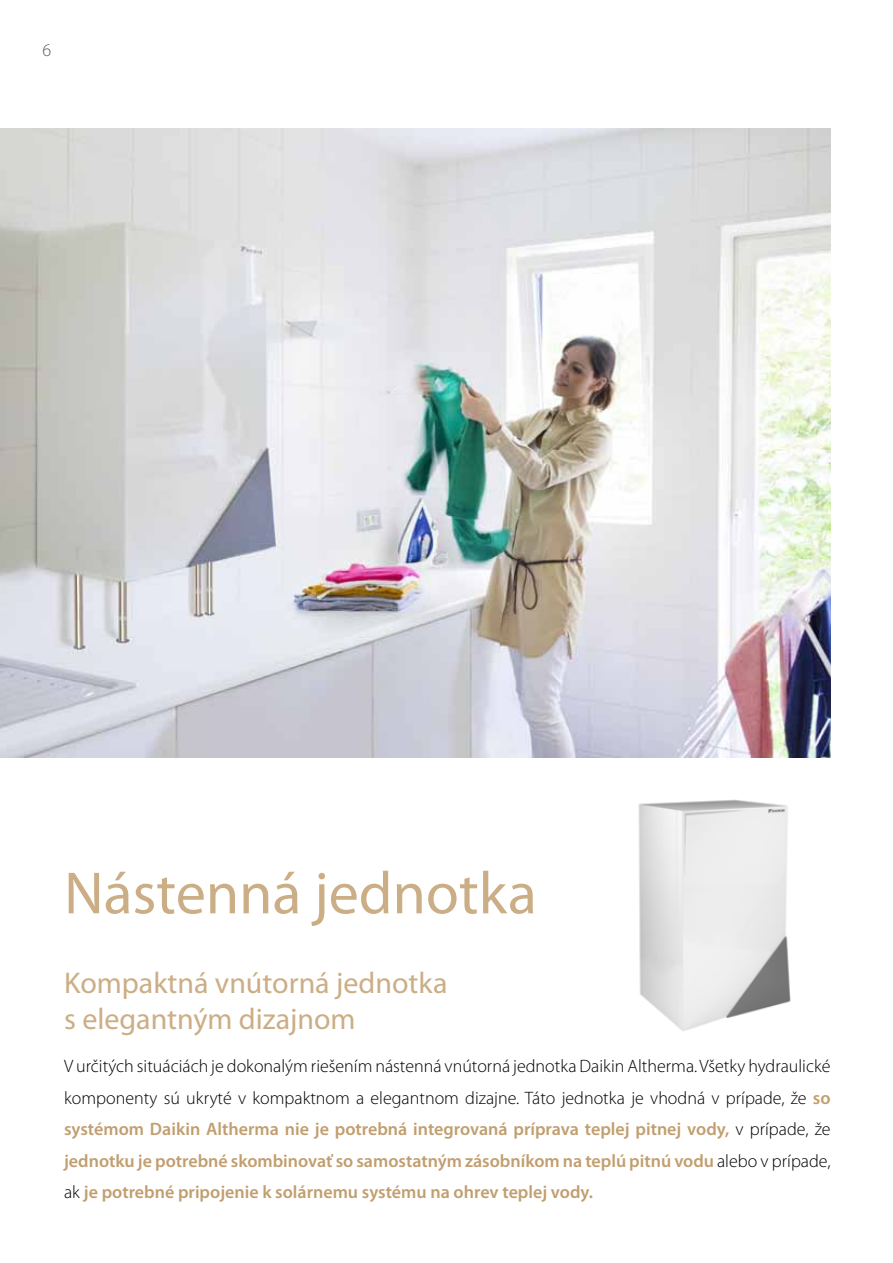
<style>
.page{position:relative;width:893px;height:1263px;background:#fff}
.page>*{position:absolute;margin:0;border:0;box-sizing:border-box;transform-origin:0 0}
.t1{font:60px "Myriad Pro";color:#cbae85}
.t2{font:30px/36px "Myriad Pro";color:#cbae85}
.t3{font:300 18px/31.5px "Myriad Pro";color:#000;text-align:justify}
.t4{font:300 18px "Myriad Pro";color:#5a5b5d}
.s1{font-weight:600;color:#c19e6f}
</style>
<div class="page">
<img style="left:0;top:129px;width:831px;height:628px">
<img style="left:638px;top:799px;width:153px;height:232px">
<p class="t4" style="left:43px;top:40px;width:10px">6</p>
<h1 class="t1" style="left:64px;top:856px;width:474px">Nástenná jednotka</h1>
<h2 class="t2" style="left:64px;top:964px;width:385px">Kompaktná vnútorná jednotka s elegantným dizajnom</h2>
<p class="t3" style="left:64px;top:1051px;width:768px">V určitých situáciách je dokonalým riešením nástenná vnútorná jednotka Daikin Altherma. Všetky hydraulické komponenty sú ukryté v kompaktnom a elegantnom dizajne. Táto jednotka je vhodná v prípade, že <span class="s1">so systémom Daikin Altherma nie je potrebná integrovaná príprava teplej pitnej vody,</span> v prípade, že <span class="s1">jednotku je potrebné skombinovať so samostatným zásobníkom na teplú pitnú vodu</span> alebo v prípade, ak <span class="s1">je potrebné pripojenie k solárnemu systému na ohrev teplej vody.</span></p>
</div>
